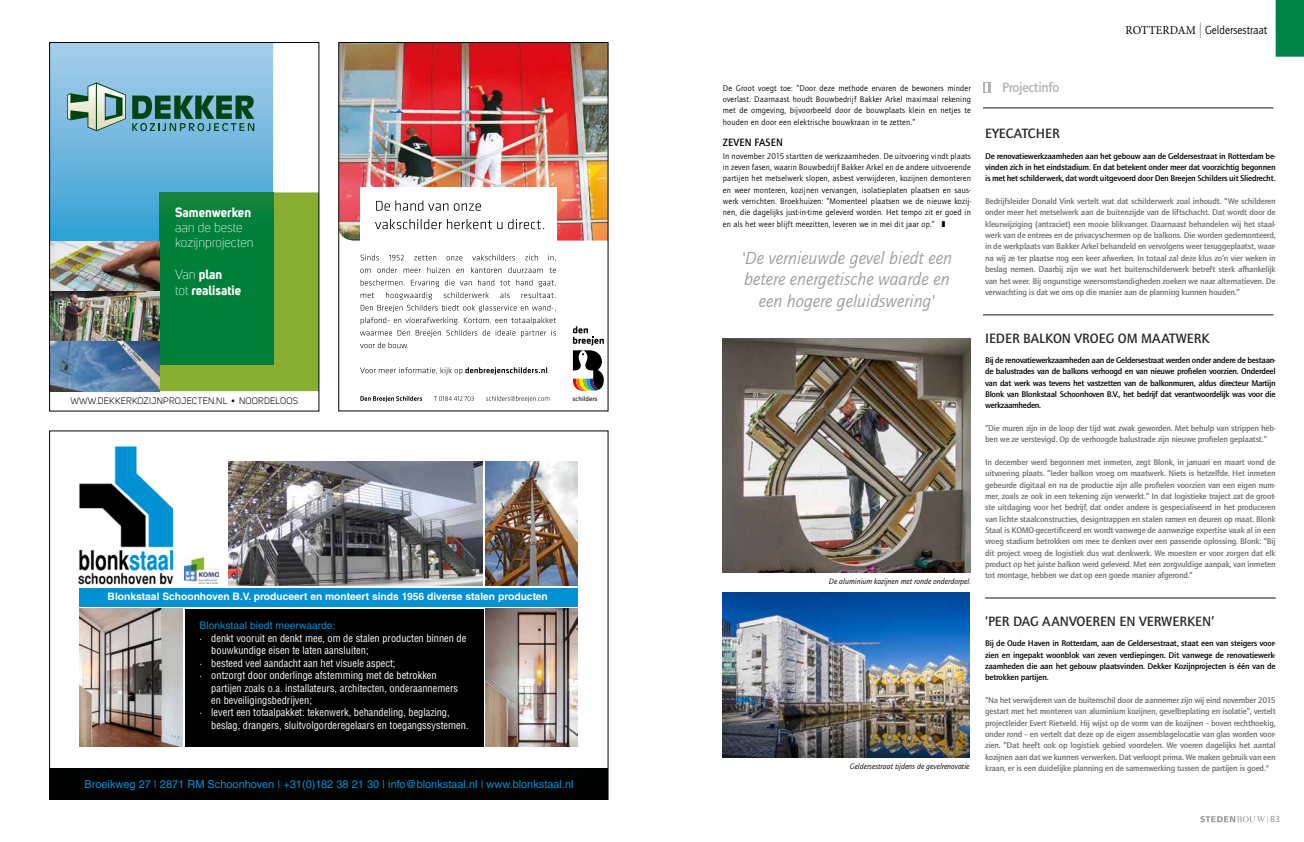
<style>
.page{position:relative;width:1304px;height:842px;background:#fff}
.page>*{position:absolute;margin:0;border:0;box-sizing:border-box;transform-origin:0 0}
.t1{font:italic 18px/21.6px "Quay Sans ITC Std";color:#9d9d9c;text-align:center}
.t2{font:500 14px "Quay Sans ITC Std";color:#282827}
.t3{font:500 14px "Quay Sans ITC Std";letter-spacing:-.02em;color:#b3b2b2}
.t4{font:700 13.1px/15.2px "Uni Sans";color:#fff}
.t5{font:300 13.1px/15.2px "Uni Sans";color:#fff}
.t6{font:12px "Quay Sans ITC Std";color:#000;scale:.95 1}
.t7{font:11px "Helvetica LT Std";color:#0090d3}
.t8{font:500 11px "Quay Sans ITC Std";letter-spacing:.02em;color:#000;scale:.95 1}
.t9{font:condensed 10.4px "Helvetica LT Std";color:#fff}
.t10{font:10.4px "Helvetica LT Std";color:#0090d3}
.t11{font:700 10.3px "Helvetica LT Std";color:#fff}
.t12{font:9.1px "Uni Sans";letter-spacing:.02em;color:#000}
.t13{font:500 9px "Quay Sans ITC Std";color:#9d9d9c}
.t14{font:500 8.5px/11.3px "Quay Sans ITC Std";letter-spacing:-.02em;color:#706f6f;text-align:justify;scale:1.05 1}
.t15{font:500 8.5px/11.3px "Quay Sans ITC Std";letter-spacing:-.02em;color:#000;text-align:justify;scale:1.05 1}
.t16{font:8.5px/11.3px "Quay Sans ITC Std";letter-spacing:.02em;color:#000;text-align:justify}
.t17{font:italic 8px "Quay Sans ITC Std";color:#000}
.t18{font:6.7px "Klavika";color:#000}
.s1{font-weight:300}
.s2{font-family:"Minion Pro"}
.s3{font-size:15px;color:#9d9d9c}
.s4{font-weight:400;font-size:7px}
</style>
<div class="page">
<div style="left:1276px;top:0;width:28px;height:57px;background:#008347"></div>
<svg style="left:1200px;top:816px;width:65px;height:6px"></svg>
<div style="left:50px;top:768px;width:558px;height:31px;background:#010202"></div>
<img style="left:228px;top:462px;width:255px;height:123px">
<img style="left:78px;top:446px;width:96px;height:139px">
<img style="left:79px;top:609px;width:104px;height:138px">
<div style="left:185px;top:609px;width:299px;height:138px;background:#000"></div>
<img style="left:486px;top:609px;width:91px;height:138px">
<img style="left:486px;top:462px;width:92px;height:123px">
<img style="left:184px;top:557px;width:34px;height:27px">
<div style="left:79px;top:588px;width:499px;height:18px;background:#0090d3"></div>
<img style="left:340px;top:44px;width:266px;height:197px">
<div style="left:360px;top:187px;width:196px;height:71px;background:#fff"></div>
<svg style="left:360px;top:367px;width:189px;height:8px"></svg>
<svg style="left:360px;top:280px;width:196px;height:68px"></svg>
<svg style="left:360px;top:267px;width:196px;height:6px"></svg>
<svg style="left:361px;top:254px;width:195px;height:7px"></svg>
<svg style="left:375px;top:219px;width:169px;height:10px"></svg>
<svg style="left:376px;top:200px;width:105px;height:11px"></svg>
<svg style="left:360px;top:396px;width:189px;height:6px"></svg>
<svg style="left:573px;top:326px;width:31px;height:65px"></svg>
<div style="left:338px;top:42px;width:270px;height:369px;border:1px solid #000"></div>
<img style="left:51px;top:44px;width:266px;height:348px">
<div style="left:49px;top:42px;width:270px;height:369px;border:1px solid #000"></div>
<img style="left:723px;top:339px;width:248px;height:233px">
<img style="left:723px;top:592px;width:246px;height:165px">
<hr style="left:983px;top:108px;width:290px;height:1px;background:#121212">
<hr style="left:983px;top:315px;width:290px;height:1px;background:#121212">
<hr style="left:985px;top:598px;width:291px;height:1px;background:#121212">
<div style="left:983px;top:82px;width:7px;height:10px;background:#b3b2b2"></div>
<svg style="left:985px;top:83px;width:3px;height:8px"></svg>
<h3 class="t4" style="left:175px;top:204px;width:78px">Samenwerken</h3>
<h3 class="t5" style="left:175px;top:220px;width:80px">aan de beste kozijnprojecten</h3>
<h3 class="t4" style="left:175px;top:267px;width:68px"><span class="s1">Van</span> plan<br><span class="s1">tot</span> realisatie</h3>
<p class="t12" style="left:70px;top:396px;width:229px">WWW.DEKKERKOZIJNPROJECTEN.NL • NOORDELOOS</p>
<p class="t18" style="left:572px;top:394px;width:26px">schilders</p>
<p class="t11" style="left:108px;top:590px;width:442px">Blonkstaal Schoonhoven B.V. produceert en monteert sinds 1956 diverse stalen producten</p>
<p class="t10" style="left:200px;top:620px;width:137px">Blonkstaal biedt meerwaarde:</p>
<p class="t9" style="left:200px;top:632px;width:268px">· denkt vooruit en denkt mee, om de stalen producten binnen de</p>
<p class="t9" style="left:211px;top:644px;width:159px">bouwkundige eisen te laten aansluiten;</p>
<p class="t9" style="left:200px;top:656px;width:197px">· besteed veel aandacht aan het visuele aspect;</p>
<p class="t9" style="left:200px;top:669px;width:239px">· ontzorgt door onderlinge afstemming met de betrokken</p>
<p class="t9" style="left:211px;top:681px;width:248px">partijen zoals o.a. installateurs, architecten, onderaannemers</p>
<p class="t9" style="left:211px;top:694px;width:102px">en beveiligingsbedrijven;</p>
<p class="t9" style="left:200px;top:706px;width:252px">· levert een totaalpakket: tekenwerk, behandeling, beglazing,</p>
<p class="t9" style="left:211px;top:719px;width:259px">beslag, drangers, sluitvolgorderegelaars en toegangssystemen.</p>
<p class="t7" style="left:85px;top:777px;width:491px">Broeikweg 27 | 2871 RM Schoonhoven | +31(0)182 38 21 30 | info@blonkstaal.nl | www.blonkstaal.nl</p>
<h3 class="t6" style="left:1126px;top:23px;width:151px"><span class="s2">ROTTERDAM</span> <span class="s3">|</span> Geldersestraat</h3>
<p class="t16" style="left:723px;top:82px;width:250px">De Groot voegt toe: “Door deze methode ervaren de bewoners minder overlast. Daarnaast houdt Bouwbedrijf Bakker Arkel maximaal rekening met de omgeving, bijvoorbeeld door de bouwplaats klein en netjes te houden en door een elektrische bouwkraan in te zetten.”</p>
<p class="t8" style="left:723px;top:136px;width:65px">ZEVEN FASEN</p>
<p class="t16" style="left:723px;top:150px;width:250px">In november 2015 startten de werkzaamheden. De uitvoering vindt plaats in zeven fasen, waarin Bouwbedrijf Bakker Arkel en de andere uitvoerende partijen het metselwerk slopen, asbest verwijderen, kozijnen demonteren en weer monteren, kozijnen vervangen, isolatieplaten plaatsen en saus&shy;werk verrichten. Broekhuizen: “Momenteel plaatsen we de nieuwe kozij&shy;nen, die dagelijks just-in-time geleverd worden. Het tempo zit er goed in en als het weer blijft meezitten, leveren we in mei dit jaar op.” ❚</p>
<h1 class="t1" style="left:742px;top:247px;width:212px">'De vernieuwde gevel biedt een betere energetische waarde en een hogere geluidswering'</h1>
<p class="t17" style="left:829px;top:576px;width:143px">De aluminium kozijnen met ronde onderdorpel.</p>
<p class="t17" style="left:850px;top:762px;width:121px">Geldersestraat tijdens de gevelrenovatie</p>
<h2 class="t3" style="left:1002px;top:79px;width:59px">Projectinfo</h2>
<h2 class="t2" style="left:985px;top:125px;width:76px">EYECATCHER</h2>
<p class="t15" style="left:985px;top:150px;width:278px">De renovatiewerkzaamheden aan het gebouw aan de Geldersestraat in Rotterdam be&shy;vinden zich in het eindstadium. En dat betekent onder meer dat voorzichtig begonnen is met het schilderwerk, dat wordt uitgevoerd door Den Breejen Schilders uit Sliedrecht.</p>
<p class="t14" style="left:985px;top:196px;width:278px">Bedrijfsleider Donald Vink vertelt wat dat schilderwerk zoal inhoudt. “We schilderen onder meer het metselwerk aan de buitenzijde van de liftschacht. Dat wordt door de kleurwijziging (antraciet) een mooie blikvanger. Daarnaast behandelen wij het staal&shy;werk van de entrees en de privacyschermen op de balkons. Die worden gedemonteerd, in de werkplaats van Bakker Arkel behandeld en vervolgens weer teruggeplaatst, waar&shy;na wij ze ter plaatse nog een keer afwerken. In totaal zal deze klus zo’n vier weken in beslag nemen. Daarbij zijn we wat het buitenschilderwerk betreft sterk afhankelijk van het weer. Bij ongunstige weersomstandigheden zoeken we naar alternatieven. De verwachting is dat we ons op die manier aan de planning kunnen houden.”</p>
<h2 class="t2" style="left:985px;top:330px;width:226px">IEDER BALKON VROEG OM MAATWERK</h2>
<p class="t15" style="left:985px;top:354px;width:278px">Bij de renovatiewerkzaamheden aan de Geldersestraat werden onder andere de bestaan&shy;de balustrades van de balkons verhoogd en van nieuwe profielen voorzien. Onderdeel van dat werk was tevens het vastzetten van de balkonmuren, aldus directeur Martijn Blonk van Blonkstaal Schoonhoven B.V., het bedrijf dat verantwoordelijk was voor die werkzaamheden.</p>
<p class="t14" style="left:985px;top:422px;width:278px">“Die muren zijn in de loop der tijd wat zwak geworden. Met behulp van strippen heb&shy;ben we ze verstevigd. Op de verhoogde balustrade zijn nieuwe profielen geplaatst.”</p>
<p class="t14" style="left:985px;top:456px;width:278px">In december werd begonnen met inmeten, zegt Blonk, in januari en maart vond de uitvoering plaats. “Ieder balkon vroeg om maatwerk. Niets is hetzelfde. Het inmeten gebeurde digitaal en na de productie zijn alle profielen voorzien van een eigen num&shy;mer, zoals ze ook in een tekening zijn verwerkt.” In dat logistieke traject zat de groot&shy;ste uitdaging voor het bedrijf, dat onder andere is gespecialiseerd in het produceren van lichte staalconstructies, designtrappen en stalen ramen en deuren op maat. Blonk Staal is KOMO-gecertificeerd en wordt vanwege de aanwezige expertise vaak al in een vroeg stadium betrokken om mee te denken over een passende oplossing. Blonk: “Bij dit project vroeg de logistiek dus wat denkwerk. We moesten er voor zorgen dat elk product op het juiste balkon werd geleverd. Met een zorgvuldige aanpak, van inmeten tot montage, hebben we dat op een goede manier afgerond.”</p>
<h2 class="t2" style="left:985px;top:613px;width:231px">‘PER DAG AANVOEREN EN VERWERKEN’</h2>
<p class="t15" style="left:985px;top:638px;width:278px">Bij de Oude Haven in Rotterdam, aan de Geldersestraat, staat een van steigers voor&shy;zien en ingepakt woonblok van zeven verdiepingen. Dit vanwege de renovatiewerk&shy;zaamheden die aan het gebouw plaatsvinden. Dekker Kozijnprojecten is één van de betrokken partijen.</p>
<p class="t14" style="left:985px;top:695px;width:278px">“Na het verwijderen van de buitenschil door de aannemer zijn wij eind november 2015 gestart met het monteren van aluminium kozijnen, gevelbeplating en isolatie”, vertelt projectleider Evert Rietveld. Hij wijst op de vorm van de kozijnen – boven rechthoekig, onder rond – en vertelt dat deze op de eigen assemblagelocatie van glas worden voor&shy;zien. “Dat heeft ook op logistiek gebied voordelen. We voeren dagelijks het aantal kozijnen aan dat we kunnen verwerken. Dat verloopt prima. We maken gebruik van een kraan, er is een duidelijke planning en de samenwerking tussen de partijen is goed."</p>
<p class="t13" style="left:1267px;top:814px;width:15px"><span class="s4">|</span> 83</p>
</div>
